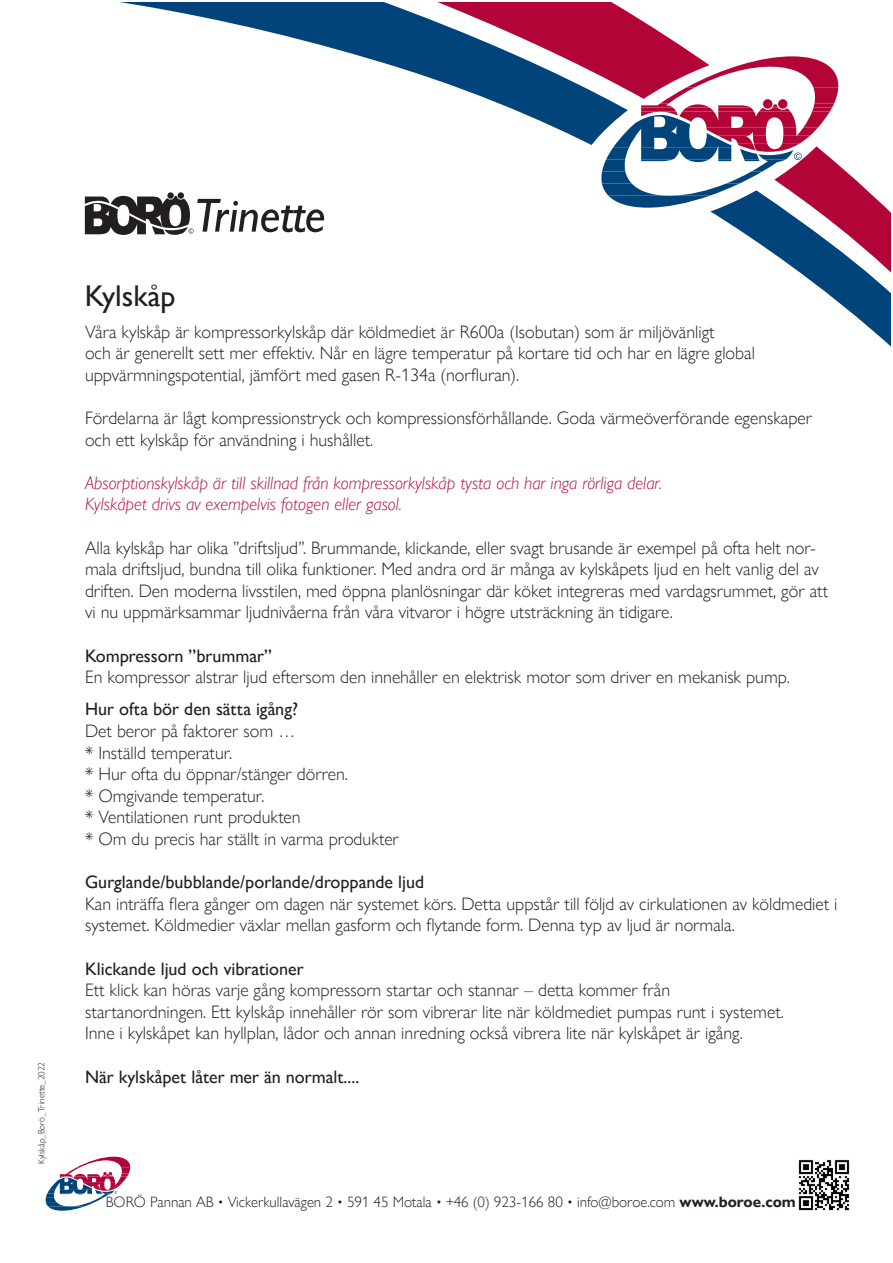
<style>
.page{position:relative;width:893px;height:1263px;background:#fff}
.page>*{position:absolute;margin:0;border:0;box-sizing:border-box;transform-origin:0 0}
.t1{font:30px "Gill Sans";color:#231f20}
.t2{font:300 18px/21.6px "Gill Sans Nova";color:#231f20}
.t3{font:18px "Gill Sans Nova";color:#231f20}
.t4{font:italic 300 18px/21.6px "Gill Sans Nova";color:#b30437}
.t5{font:300 15px "Gill Sans Nova";color:#231f20}
.t6{font:300 9px "Gill Sans Nova";color:#231f20}
.s1{font-weight:700}
</style>
<div class="page">
<svg style="left:84px;top:3px;width:807px;height:344px"></svg>
<svg style="left:559px;top:38px;width:304px;height:200px"></svg>
<svg style="left:601px;top:56px;width:238px;height:152px"></svg>
<div style="left:763px;top:99px;width:9px;height:10px;background:#b30437;border-radius:50%"></div>
<div style="left:178px;top:192px;width:6px;height:7px;background:#231f20;border-radius:50%"></div>
<div style="left:167px;top:192px;width:7px;height:7px;background:#231f20;border-radius:50%"></div>
<svg style="left:85px;top:196px;width:239px;height:39px"></svg>
<svg style="left:45px;top:1156px;width:86px;height:55px"></svg>
<img style="left:798px;top:1159px;width:52px;height:52px">
<p class="t6" style="left:36px;top:1164px;width:103px;rotate:-90deg">Kylskåp_Borö_Trinette_2022</p>
<h1 class="t1" style="left:85px;top:278px;width:92px">Kylskåp</h1>
<p class="t2" style="left:85px;top:321px;width:671px">Våra kylskåp är kompressorkylskåp där köldmediet är R600a (Isobutan) som är miljövänligt<br>och är generellt sett mer effektiv. Når en lägre temperatur på kortare tid och har en lägre global uppvärmningspotential, jämfört med gasen R-134a (norfluran).</p>
<p class="t2" style="left:85px;top:407px;width:729px">Fördelarna är lågt kompressionstryck och kompressionsförhållande. Goda värmeöverförande egenskaper och ett kylskåp för användning i hushållet.</p>
<p class="t4" style="left:85px;top:472px;width:579px">Absorptionskylskåp är till skillnad från kompressorkylskåp tysta och har inga rörliga delar.<br>Kylskåpet drivs av exempelvis fotogen eller gasol.</p>
<p class="t2" style="left:85px;top:537px;width:745px">Alla kylskåp har olika ”driftsljud”. Brummande, klickande, eller svagt brusande är exempel på ofta helt nor&shy;mala driftsljud, bundna till olika funktioner. Med andra ord är många av kylskåpets ljud en helt vanlig del av driften. Den moderna livsstilen, med öppna planlösningar där köket integreras med vardagsrummet, gör att vi nu uppmärksammar ljudnivåerna från våra vitvaror i högre utsträckning än tidigare.</p>
<p class="t3" style="left:85px;top:645px;width:188px">Kompressorn ”brummar”</p>
<p class="t2" style="left:85px;top:666px;width:706px">En kompressor alstrar ljud eftersom den innehåller en elektrisk motor som driver en mekanisk pump.</p>
<p class="t3" style="left:85px;top:699px;width:214px">Hur ofta bör den sätta igång?</p>
<p class="t2" style="left:85px;top:720px;width:315px">Det beror på faktorer som …<br>* Inställd temperatur.<br>* Hur ofta du öppnar/stänger dörren.<br>* Omgivande temperatur.<br>* Ventilationen runt produkten<br>* Om du precis har ställt in varma produkter</p>
<p class="t3" style="left:85px;top:871px;width:341px">Gurglande/bubblande/porlande/droppande ljud</p>
<p class="t2" style="left:85px;top:893px;width:754px">Kan inträffa flera gånger om dagen när systemet körs. Detta uppstår till följd av cirkulationen av köldmediet i systemet. Köldmedier växlar mellan gasform och flytande form. Denna typ av ljud är normala.</p>
<p class="t3" style="left:85px;top:958px;width:220px">Klickande ljud och vibrationer</p>
<p class="t2" style="left:85px;top:979px;width:700px">Ett klick kan höras varje gång kompressorn startar och stannar – detta kommer från startanordningen. Ett kylskåp innehåller rör som vibrerar lite när köldmediet pumpas runt i systemet.<br>Inne i kylskåpet kan hyllplan, lådor och annan inredning också vibrera lite när kylskåpet är igång.</p>
<p class="t3" style="left:85px;top:1066px;width:276px">När kylskåpet låter mer än normalt....</p>
<p class="t5" style="left:106px;top:1194px;width:691px">BORÖ Pannan AB • Vickerkullavägen 2 • 591 45 Motala • +46 (0) 923-166 80 • info@boroe.com <span class="s1">www.boroe.com</span></p>
</div>
